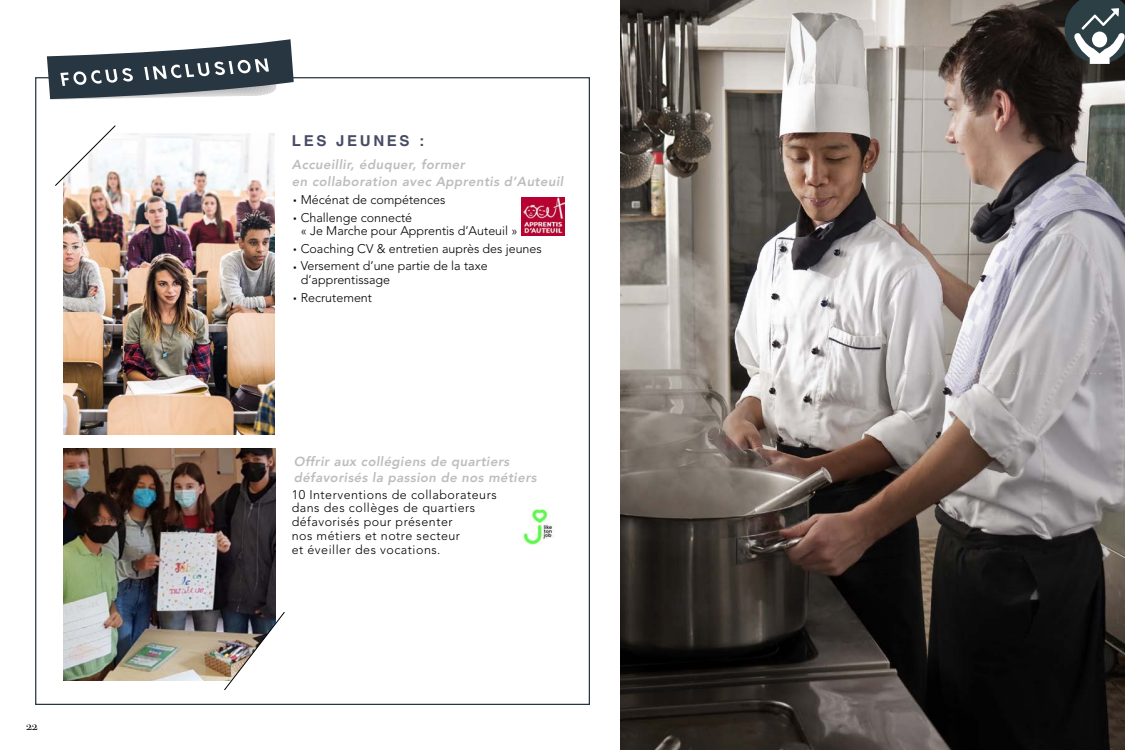
<style>
.page{position:relative;width:1125px;height:750px;background:#fff}
.page>*{position:absolute;margin:0;border:0;box-sizing:border-box;transform-origin:0 0}
.t1{font:700 15px "Helvetica";letter-spacing:.18em;color:#474b64}
.t2{font:italic 800 13.12px/16.2px "Avenir";letter-spacing:.03em;color:#bdbdbf}
.t3{font:300 12.5px/13.8px "Avenir LT Std";color:#000}
.t4{font:300 12.5px/13.8px "Avenir LT Std";letter-spacing:.04em;color:#000}
.t5{font:12.5px "Bodoni Svty Two SCITCTT";color:#000}
.s1{font-family:"Bebas";font-weight:400}
</style>
<div class="page">
<img style="left:620px;top:0;width:505px;height:750px">
<svg style="left:898px;top:373px;width:203px;height:1px"></svg>
<svg style="left:1065px;top:0;width:60px;height:64px"></svg>
<div style="left:1092px;top:32px;width:15px;height:15px;background:#fff;border-radius:50%"></div>
<img style="left:523px;top:505px;width:31px;height:41px">
<img style="left:64px;top:134px;width:211px;height:301px">
<svg style="left:55px;top:125px;width:61px;height:61px"></svg>
<img style="left:522px;top:198px;width:42px;height:37px">
<svg style="left:47px;top:39px;width:247px;height:61px"></svg>
<img style="left:64px;top:449px;width:212px;height:231px">
<img style="left:224px;top:612px;width:61px;height:78px">
<p class="t5" style="left:26px;top:718px;width:13px">22</p>
<p class="t1" style="left:292px;top:131px;width:134px">LES JEUNES :</p>
<p class="t2" style="left:292px;top:157px;width:273px">Accueillir, éduquer, former<br>en collaboration avec Apprentis d’Auteuil</p>
<p class="t3" style="left:293px;top:193px;width:154px"><span class="s1">•</span> Mécénat de compétences</p>
<p class="t3" style="left:301px;top:211px;width:218px;text-indent:-8px"><span class="s1">•</span> Challenge connecté<br>« Je Marche pour Apprentis d’Auteuil »</p>
<p class="t3" style="left:293px;top:242px;width:251px"><span class="s1">•</span> Coaching CV &amp; entretien auprès des jeunes</p>
<p class="t3" style="left:301px;top:259px;width:188px;text-indent:-8px"><span class="s1">•</span> Versement d’une partie de la taxe d’apprentissage</p>
<p class="t3" style="left:293px;top:291px;width:81px"><span class="s1">•</span> Recrutement</p>
<p class="t2" style="left:294px;top:453px;width:244px">Offrir aux collégiens de quartiers défavorisés la passion de nos métiers</p>
<p class="t4" style="left:292px;top:488px;width:207px">10 Interventions de collaborateurs dans des collèges de quartiers défavorisés pour présenter<br>nos métiers et notre secteur<br>et éveiller des vocations.</p>
</div>
